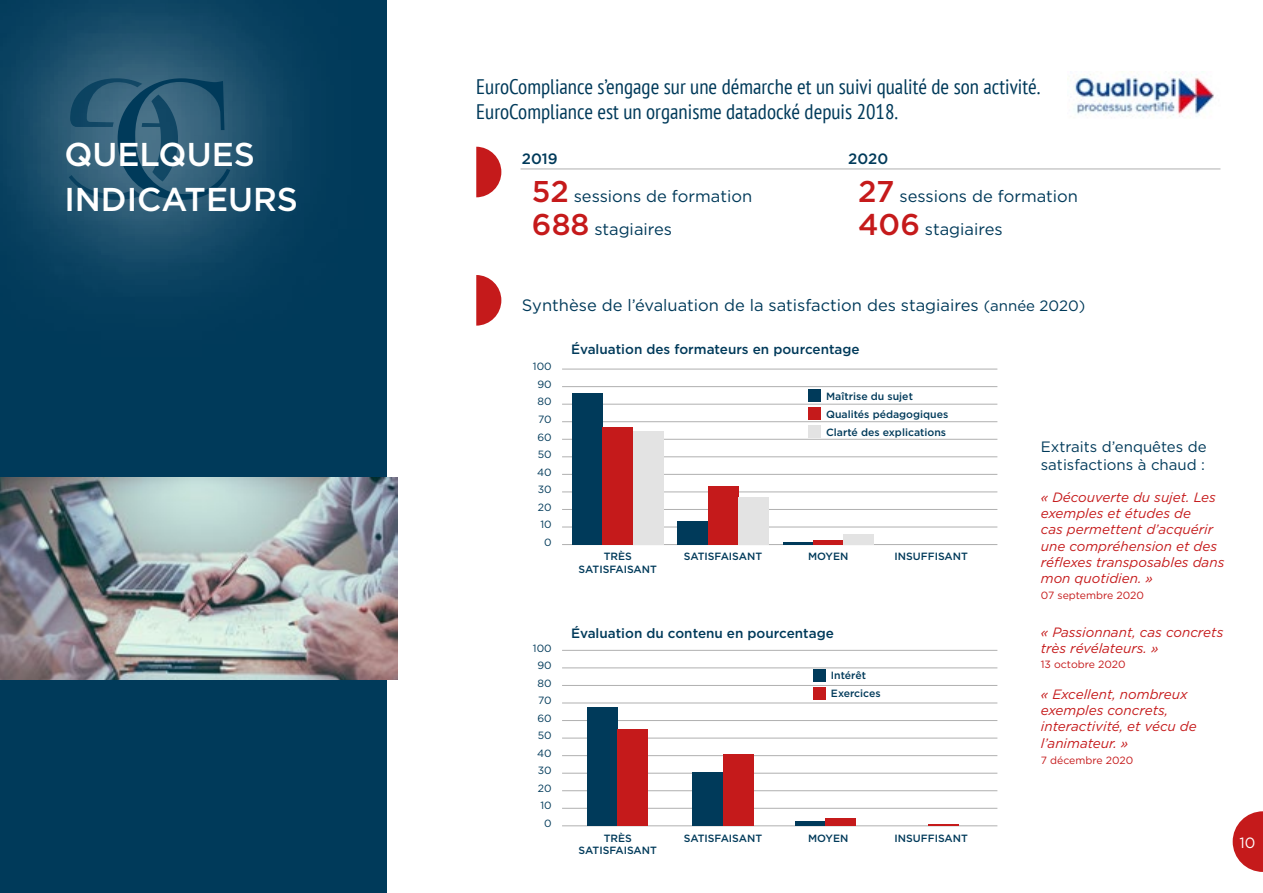
<style>
.page{position:relative;width:1263px;height:893px;background:#fff}
.page>*{position:absolute;margin:0;border:0;box-sizing:border-box;transform-origin:0 0}
.t1{font:500 33px/45px "Gotham";color:#fff}
.t2{font:condensed 21px/25.2px "PT Sans";color:#003a5a}
.t3{font:16.5px/32.5px "Gotham";color:#003a5a}
.t4{font:15px/18px "Gotham";color:#003a5a}
.t5{font:500 15px "Gotham";color:#003a5a}
.t6{font:14.85px "Gotham";color:#fff}
.t7{font:italic 13.5px/16.2px "Gotham";color:#c51a1b}
.t8{font:500 13.5px "Gotham";color:#003a5a}
.t9{font:500 10.5px/12.6px "Gotham";color:#003a5a;text-align:center}
.t10{font:10.5px/17.5px "Gotham";color:#003a5a;text-align:right}
.t11{font:10.5px "Gotham";color:#c51a1b}
.s1{font-weight:500;font-size:30px;color:#c51a1b}
.s2{font-size:15px}
</style>
<div class="page">
<div style="left:0;top:0;width:387px;height:893px;background:#003a5a"></div>
<svg style="left:1233px;top:811px;width:30px;height:61px"></svg>
<div style="left:0;top:0;width:397px;height:390px;background:#fff;opacity:.75"></div>
<div style="left:0;top:0;width:352px;height:325px;background:#fff;opacity:.75"></div>
<svg style="left:69px;top:78px;width:161px;height:122px"></svg>
<hr style="left:562px;top:544px;width:435px;height:1px;background:#b0b0b0">
<hr style="left:562px;top:826px;width:435px;height:1px;background:#b0b0b0">
<hr style="left:562px;top:527px;width:435px;height:1px;background:#b0b0b0">
<hr style="left:562px;top:808px;width:435px;height:1px;background:#b0b0b0">
<hr style="left:562px;top:509px;width:435px;height:1px;background:#b0b0b0">
<hr style="left:562px;top:790px;width:435px;height:1px;background:#b0b0b0">
<hr style="left:562px;top:492px;width:435px;height:1px;background:#b0b0b0">
<hr style="left:562px;top:773px;width:435px;height:1px;background:#b0b0b0">
<hr style="left:562px;top:474px;width:435px;height:1px;background:#b0b0b0">
<hr style="left:562px;top:755px;width:435px;height:1px;background:#b0b0b0">
<hr style="left:562px;top:457px;width:435px;height:1px;background:#b0b0b0">
<hr style="left:562px;top:738px;width:435px;height:1px;background:#b0b0b0">
<hr style="left:562px;top:439px;width:435px;height:1px;background:#b0b0b0">
<hr style="left:562px;top:720px;width:435px;height:1px;background:#b0b0b0">
<hr style="left:562px;top:421px;width:435px;height:1px;background:#b0b0b0">
<hr style="left:562px;top:703px;width:435px;height:1px;background:#b0b0b0">
<hr style="left:562px;top:404px;width:435px;height:1px;background:#b0b0b0">
<hr style="left:562px;top:685px;width:435px;height:1px;background:#b0b0b0">
<hr style="left:562px;top:386px;width:435px;height:1px;background:#b0b0b0">
<hr style="left:562px;top:668px;width:435px;height:1px;background:#b0b0b0">
<hr style="left:562px;top:369px;width:435px;height:1px;background:#b0b0b0">
<hr style="left:520px;top:169px;width:700px;height:1px;background:#b0b0b0">
<hr style="left:562px;top:650px;width:435px;height:1px;background:#b0b0b0">
<img style="left:0;top:477px;width:398px;height:202px">
<svg style="left:476px;top:147px;width:25px;height:50px"></svg>
<svg style="left:476px;top:275px;width:25px;height:51px"></svg>
<div style="left:572px;top:393px;width:31px;height:152px;background:#003a5a"></div>
<div style="left:587px;top:707px;width:31px;height:119px;background:#003a5a"></div>
<div style="left:678px;top:521px;width:30px;height:24px;background:#003a5a"></div>
<hr style="left:783px;top:542px;width:30px;height:3px;background:#003a5a">
<div style="left:693px;top:772px;width:30px;height:54px;background:#003a5a"></div>
<div style="left:795px;top:821px;width:31px;height:5px;background:#003a5a"></div>
<div style="left:603px;top:427px;width:30px;height:118px;background:#c51a1b"></div>
<div style="left:618px;top:729px;width:30px;height:97px;background:#c51a1b"></div>
<div style="left:708px;top:486px;width:30px;height:59px;background:#c51a1b"></div>
<div style="left:723px;top:754px;width:30px;height:72px;background:#c51a1b"></div>
<div style="left:813px;top:540px;width:30px;height:5px;background:#c51a1b"></div>
<div style="left:826px;top:818px;width:30px;height:8px;background:#c51a1b"></div>
<div style="left:633px;top:431px;width:30px;height:114px;background:#e3e3e3"></div>
<div style="left:738px;top:497px;width:30px;height:48px;background:#e3e3e3"></div>
<div style="left:843px;top:534px;width:31px;height:11px;background:#e3e3e3"></div>
<hr style="left:928px;top:824px;width:31px;height:2px;background:#c51a1b">
<div style="left:808px;top:389px;width:13px;height:13px;background:#003a5a"></div>
<div style="left:813px;top:669px;width:13px;height:12px;background:#003a5a"></div>
<div style="left:808px;top:407px;width:13px;height:13px;background:#c51a1b"></div>
<div style="left:813px;top:687px;width:13px;height:12px;background:#c51a1b"></div>
<div style="left:808px;top:425px;width:13px;height:13px;background:#e3e3e3"></div>
<img style="left:1073px;top:71px;width:141px;height:46px">
<h1 class="t1" style="left:64px;top:131px;width:235px">QUELQUES<br>INDICATEURS</h1>
<h2 class="t2" style="left:476px;top:74px;width:565px">EuroCompliance s’engage sur une démarche et un suivi qualité de son activité.<br>EuroCompliance est un organisme datadocké depuis 2018.</h2>
<p class="t5" style="left:522px;top:149px;width:37px">2019</p>
<p class="t5" style="left:848px;top:149px;width:41px">2020</p>
<p class="t3" style="left:532px;top:180px;width:222px"><span class="s1">52</span> sessions de formation<br><span class="s1">688</span> stagiaires</p>
<p class="t3" style="left:858px;top:180px;width:221px"><span class="s1">27</span> sessions de formation<br><span class="s1">406</span> stagiaires</p>
<p class="t3" style="left:522px;top:289px;width:565px">Synthèse de l’évaluation de la satisfaction des stagiaires <span class="s2">(année 2020)</span></p>
<p class="t10" style="left:533px;top:358px;width:20px">100<br>90<br>80<br>70<br>60<br>50<br>40<br>30<br>20<br>10<br>0</p>
<p class="t10" style="left:533px;top:639px;width:20px">100<br>90<br>80<br>70<br>60<br>50<br>40<br>30<br>20<br>10<br>0</p>
<p class="t8" style="left:571px;top:340px;width:290px">Évaluation des formateurs en pourcentage</p>
<p class="t9" style="left:826px;top:390px;width:88px">Maîtrise du sujet</p>
<p class="t9" style="left:826px;top:408px;width:124px">Qualités pédagogiques</p>
<p class="t9" style="left:579px;top:550px;width:80px">TRÈS<br>SATISFAISANT</p>
<p class="t9" style="left:684px;top:550px;width:80px">SATISFAISANT</p>
<p class="t9" style="left:826px;top:425px;width:121px">Clarté des explications</p>
<p class="t9" style="left:808px;top:550px;width:42px">MOYEN</p>
<p class="t9" style="left:895px;top:550px;width:75px">INSUFFISANT</p>
<p class="t8" style="left:571px;top:624px;width:264px">Évaluation du contenu en pourcentage</p>
<p class="t9" style="left:831px;top:669px;width:37px">Intérêt</p>
<p class="t9" style="left:831px;top:687px;width:51px">Exercices</p>
<p class="t9" style="left:579px;top:831px;width:80px">TRÈS<br>SATISFAISANT</p>
<p class="t9" style="left:684px;top:831px;width:80px">SATISFAISANT</p>
<p class="t9" style="left:808px;top:831px;width:42px">MOYEN</p>
<p class="t9" style="left:895px;top:831px;width:75px">INSUFFISANT</p>
<p class="t4" style="left:1041px;top:437px;width:167px">Extraits d’enquêtes de satisfactions à chaud :</p>
<p class="t7" style="left:1041px;top:489px;width:185px">« Découverte du sujet. Les exemples et études de<br>cas permettent d’acquérir une compréhension et des réflexes transposables dans mon quotidien. »</p>
<p class="t11" style="left:1041px;top:589px;width:105px">07 septembre 2020</p>
<p class="t7" style="left:1041px;top:623px;width:184px">« Passionnant, cas concrets très révélateurs. »</p>
<p class="t11" style="left:1041px;top:657px;width:86px">13 octobre 2020</p>
<p class="t7" style="left:1041px;top:686px;width:157px">« Excellent, nombreux exemples concrets, interactivité, et vécu de l’animateur. »</p>
<p class="t11" style="left:1041px;top:753px;width:94px">7 décembre 2020</p>
<p class="t6" style="left:1239px;top:833px;width:17px">10</p>
</div>
